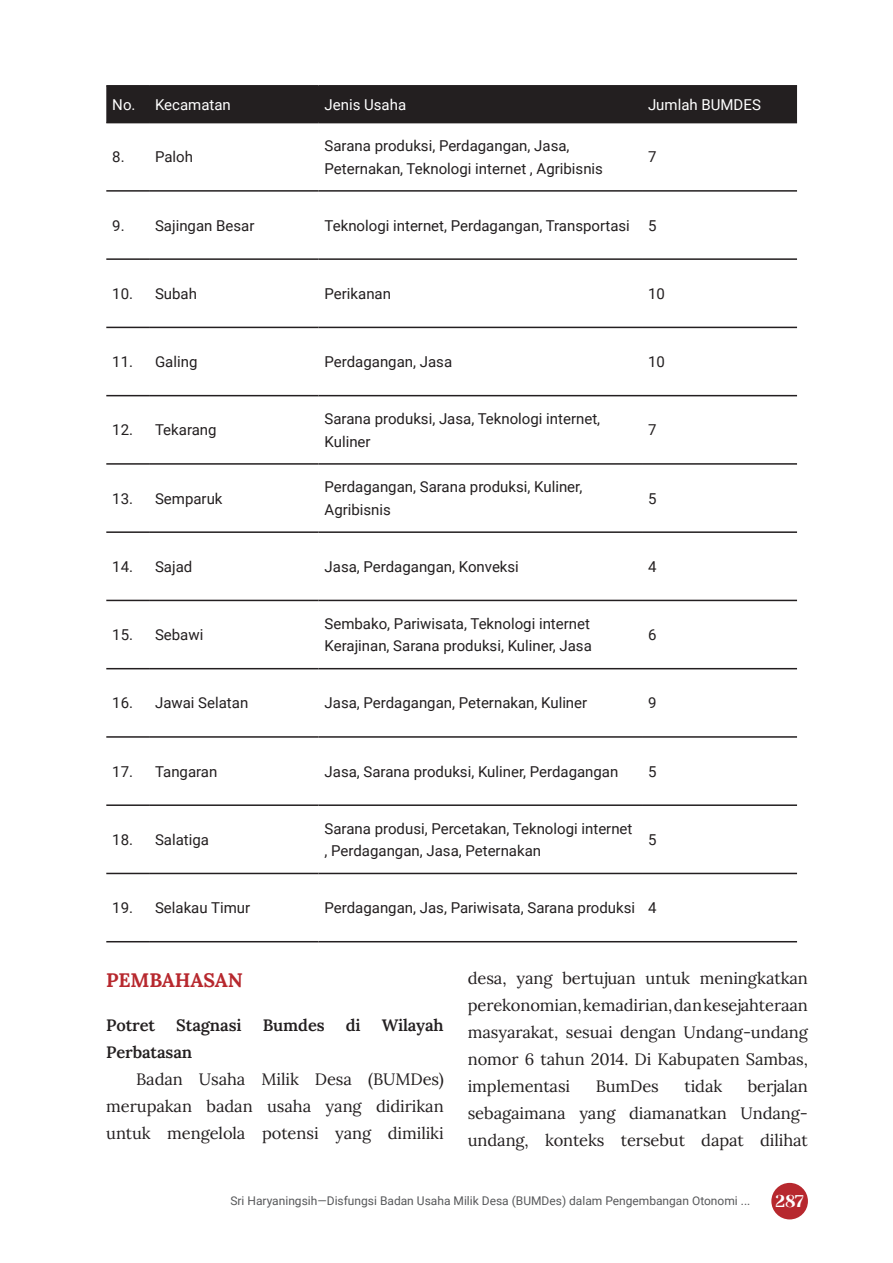
<style>
.page{position:relative;width:893px;height:1263px;background:#fff}
.page>*{position:absolute;margin:0;border:0;box-sizing:border-box;transform-origin:0 0}
.t1{font:700 19.5px "Lora";letter-spacing:-.005em;color:#b7282e}
.t2{font:16.95px "Yeseva One";color:#fff}
.t3{font:16.5px/27px "Lora";letter-spacing:-.005em;color:#231f20;text-align:justify}
.t4{font:600 16.5px "Lora";letter-spacing:-.005em;color:#231f20}
.t5{font:15px/22.5px "Roboto";color:#231f20}
.t6{font:15px "Roboto";color:#fff}
.t7{font:12px "Roboto";color:#57585a}
</style>
<div class="page">
<div style="left:771px;top:1183px;width:37px;height:36px;background:#b7282e;border-radius:50%"></div>
<div style="left:106px;top:87px;width:691px;height:35px;background:#231f20"></div>
<hr style="left:106px;top:85px;width:43px;height:2px;background:#231f20">
<hr style="left:149px;top:85px;width:170px;height:2px;background:#231f20">
<hr style="left:319px;top:85px;width:323px;height:2px;background:#231f20">
<hr style="left:642px;top:85px;width:155px;height:2px;background:#231f20">
<hr style="left:106px;top:122px;width:43px;height:1px;background:#231f20">
<hr style="left:149px;top:122px;width:170px;height:1px;background:#231f20">
<hr style="left:319px;top:122px;width:323px;height:1px;background:#231f20">
<hr style="left:642px;top:122px;width:155px;height:1px;background:#231f20">
<hr style="left:106px;top:190px;width:43px;height:2px;background:#231f20">
<hr style="left:149px;top:190px;width:170px;height:2px;background:#231f20">
<hr style="left:319px;top:190px;width:323px;height:2px;background:#231f20">
<hr style="left:642px;top:190px;width:155px;height:2px;background:#231f20">
<hr style="left:106px;top:258px;width:43px;height:2px;background:#231f20">
<hr style="left:149px;top:258px;width:170px;height:2px;background:#231f20">
<hr style="left:319px;top:258px;width:323px;height:2px;background:#231f20">
<hr style="left:642px;top:258px;width:155px;height:2px;background:#231f20">
<hr style="left:106px;top:327px;width:43px;height:1px;background:#231f20">
<hr style="left:149px;top:327px;width:170px;height:1px;background:#231f20">
<hr style="left:319px;top:327px;width:323px;height:1px;background:#231f20">
<hr style="left:642px;top:327px;width:155px;height:1px;background:#231f20">
<hr style="left:106px;top:395px;width:43px;height:1px;background:#231f20">
<hr style="left:149px;top:395px;width:170px;height:1px;background:#231f20">
<hr style="left:319px;top:395px;width:323px;height:1px;background:#231f20">
<hr style="left:642px;top:395px;width:155px;height:1px;background:#231f20">
<hr style="left:106px;top:463px;width:43px;height:2px;background:#231f20">
<hr style="left:149px;top:463px;width:170px;height:2px;background:#231f20">
<hr style="left:319px;top:463px;width:323px;height:2px;background:#231f20">
<hr style="left:642px;top:463px;width:155px;height:2px;background:#231f20">
<hr style="left:106px;top:531px;width:43px;height:2px;background:#231f20">
<hr style="left:149px;top:531px;width:170px;height:2px;background:#231f20">
<hr style="left:319px;top:531px;width:323px;height:2px;background:#231f20">
<hr style="left:642px;top:531px;width:155px;height:2px;background:#231f20">
<hr style="left:106px;top:600px;width:43px;height:1px;background:#231f20">
<hr style="left:149px;top:600px;width:170px;height:1px;background:#231f20">
<hr style="left:319px;top:600px;width:323px;height:1px;background:#231f20">
<hr style="left:642px;top:600px;width:155px;height:1px;background:#231f20">
<hr style="left:106px;top:668px;width:43px;height:1px;background:#231f20">
<hr style="left:149px;top:668px;width:170px;height:1px;background:#231f20">
<hr style="left:319px;top:668px;width:323px;height:1px;background:#231f20">
<hr style="left:642px;top:668px;width:155px;height:1px;background:#231f20">
<hr style="left:106px;top:736px;width:43px;height:2px;background:#231f20">
<hr style="left:149px;top:736px;width:170px;height:2px;background:#231f20">
<hr style="left:319px;top:736px;width:323px;height:2px;background:#231f20">
<hr style="left:642px;top:736px;width:155px;height:2px;background:#231f20">
<hr style="left:106px;top:804px;width:43px;height:2px;background:#231f20">
<hr style="left:149px;top:804px;width:170px;height:2px;background:#231f20">
<hr style="left:319px;top:804px;width:323px;height:2px;background:#231f20">
<hr style="left:642px;top:804px;width:155px;height:2px;background:#231f20">
<hr style="left:106px;top:873px;width:43px;height:1px;background:#231f20">
<hr style="left:149px;top:873px;width:170px;height:1px;background:#231f20">
<hr style="left:319px;top:873px;width:323px;height:1px;background:#231f20">
<hr style="left:642px;top:873px;width:155px;height:1px;background:#231f20">
<hr style="left:106px;top:941px;width:43px;height:1px;background:#231f20">
<hr style="left:149px;top:941px;width:170px;height:1px;background:#231f20">
<hr style="left:319px;top:941px;width:323px;height:1px;background:#231f20">
<hr style="left:642px;top:941px;width:155px;height:1px;background:#231f20">
<p class="t6" style="left:112px;top:94px;width:120px">No. Kecamatan</p>
<p class="t6" style="left:325px;top:94px;width:83px">Jenis Usaha</p>
<p class="t6" style="left:648px;top:94px;width:114px">Jumlah BUMDES</p>
<p class="t5" style="left:112px;top:145px;width:82px">8. Paloh</p>
<p class="t5" style="left:325px;top:134px;width:280px">Sarana produksi, Perdagangan, Jasa,<br>Peternakan, Teknologi internet , Agribisnis</p>
<p class="t5" style="left:648px;top:145px;width:10px">7</p>
<p class="t5" style="left:112px;top:213px;width:144px">9. Sajingan Besar</p>
<p class="t5" style="left:325px;top:213px;width:333px">Teknologi internet, Perdagangan, Transportasi 5</p>
<p class="t5" style="left:112px;top:282px;width:86px">10. Subah</p>
<p class="t5" style="left:325px;top:282px;width:68px">Perikanan</p>
<p class="t5" style="left:648px;top:282px;width:18px">10</p>
<p class="t5" style="left:112px;top:350px;width:87px">11. Galing</p>
<p class="t5" style="left:325px;top:350px;width:129px">Perdagangan, Jasa</p>
<p class="t5" style="left:648px;top:350px;width:18px">10</p>
<p class="t5" style="left:112px;top:418px;width:106px">12. Tekarang</p>
<p class="t5" style="left:325px;top:407px;width:277px">Sarana produksi, Jasa, Teknologi internet,<br>Kuliner</p>
<p class="t5" style="left:648px;top:418px;width:10px">7</p>
<p class="t5" style="left:112px;top:486px;width:112px">13. Semparuk</p>
<p class="t5" style="left:325px;top:475px;width:259px">Perdagangan, Sarana produksi, Kuliner,<br>Agribisnis</p>
<p class="t5" style="left:648px;top:486px;width:10px">5</p>
<p class="t5" style="left:112px;top:555px;width:82px">14. Sajad</p>
<p class="t5" style="left:325px;top:555px;width:196px">Jasa, Perdagangan, Konveksi</p>
<p class="t5" style="left:648px;top:555px;width:10px">4</p>
<p class="t5" style="left:112px;top:623px;width:93px">15. Sebawi</p>
<p class="t5" style="left:325px;top:612px;width:269px">Sembako, Pariwisata, Teknologi internet<br>Kerajinan, Sarana produksi, Kuliner, Jasa</p>
<p class="t5" style="left:648px;top:623px;width:10px">6</p>
<p class="t5" style="left:112px;top:691px;width:137px">16. Jawai Selatan</p>
<p class="t5" style="left:325px;top:691px;width:264px">Jasa, Perdagangan, Peternakan, Kuliner</p>
<p class="t5" style="left:648px;top:691px;width:10px">9</p>
<p class="t5" style="left:112px;top:759px;width:107px">17. Tangaran</p>
<p class="t5" style="left:325px;top:759px;width:295px">Jasa, Sarana produksi, Kuliner, Perdagangan</p>
<p class="t5" style="left:648px;top:759px;width:10px">5</p>
<p class="t5" style="left:112px;top:828px;width:98px">18. Salatiga</p>
<p class="t5" style="left:325px;top:816px;width:309px">Sarana produsi, Percetakan, Teknologi internet , Perdagangan, Jasa, Peternakan</p>
<p class="t5" style="left:648px;top:828px;width:10px">5</p>
<p class="t5" style="left:112px;top:896px;width:139px">19. Selakau Timur</p>
<p class="t5" style="left:325px;top:896px;width:333px">Perdagangan, Jas, Pariwisata, Sarana produksi 4</p>
<h1 class="t1" style="left:106px;top:965px;width:138px">PEMBAHASAN</h1>
<p class="t4" style="left:106px;top:1013px;width:50px">Potret</p>
<p class="t4" style="left:176px;top:1013px;width:67px">Stagnasi</p>
<p class="t4" style="left:263px;top:1013px;width:63px">Bumdes</p>
<p class="t4" style="left:346px;top:1013px;width:16px">di</p>
<p class="t4" style="left:382px;top:1013px;width:63px">Wilayah</p>
<p class="t4" style="left:106px;top:1040px;width:87px">Perbatasan</p>
<p class="t3" style="left:106px;top:1064px;width:339px;text-indent:30px">Badan Usaha Milik Desa (BUMDes) merupakan badan usaha yang didirikan untuk mengelola potensi yang dimiliki</p>
<p class="t3" style="left:468px;top:963px;width:342px">desa, yang bertujuan untuk meningkatkan perekonomian, kemadirian, dan kesejahteraan masyarakat, sesuai dengan Undang-undang nomor 6 tahun 2014. Di Kabupaten Sambas, implementasi</p>
<p class="t3" style="left:468px;top:1071px;width:342px;text-indent:280px">berjalan sebagaimana yang diamanatkan Undang&shy;undang, konteks tersebut dapat dilihat</p>
<p class="t3" style="left:596px;top:1071px;width:65px">BumDes</p>
<p class="t3" style="left:684px;top:1071px;width:39px">tidak</p>
<p class="t7" style="left:230px;top:1192px;width:521px">Sri Haryaningsih—Disfungsi Badan Usaha Milik Desa (BUMDes) dalam Pengembangan Otonomi ...</p>
<p class="t2" style="left:775px;top:1191px;width:30px">287</p>
</div>
